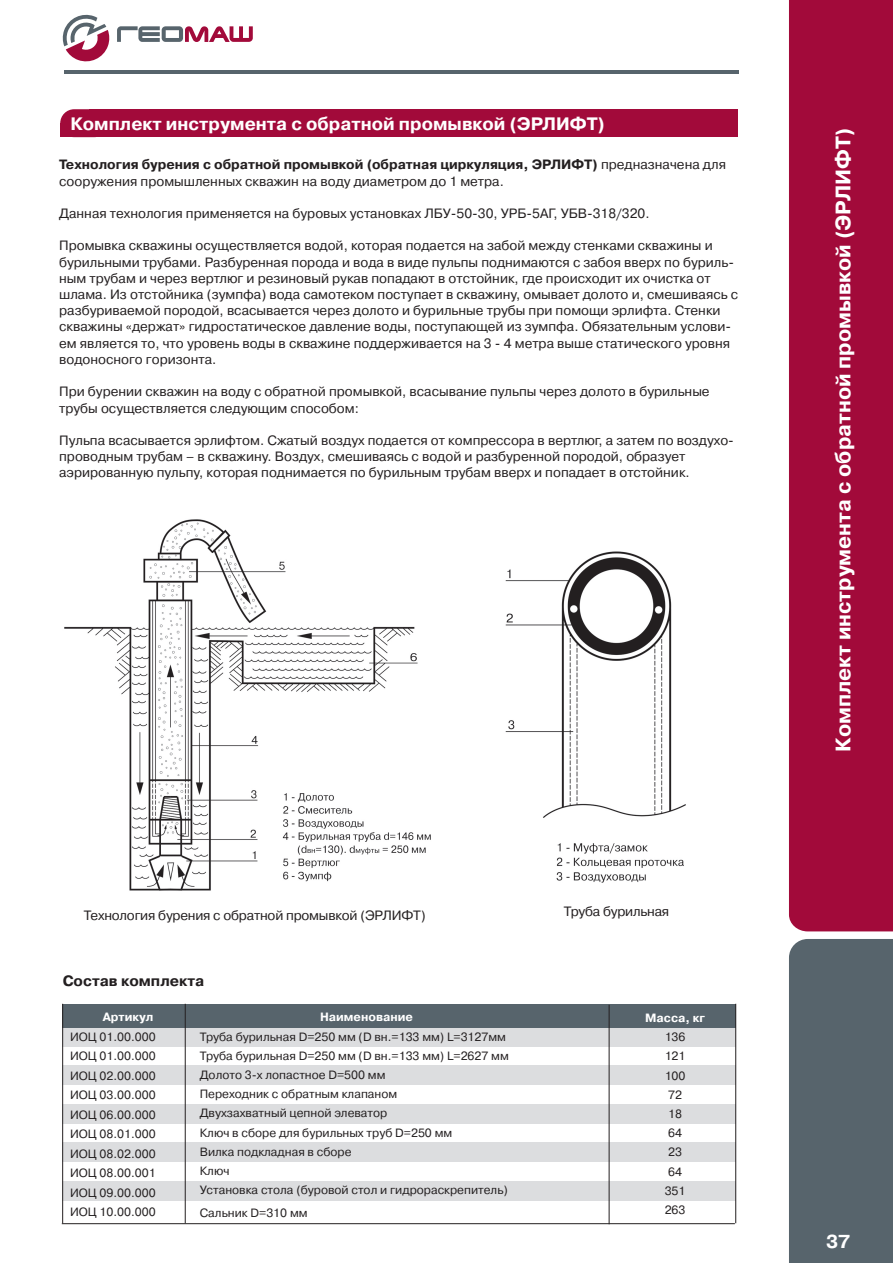
<style>
.page{position:relative;width:893px;height:1263px;background:#fff}
.page>*{position:absolute;margin:0;border:0;box-sizing:border-box;transform-origin:0 0}
.t1{font:700 21px "Pragmatica C";color:#fff}
.t2{font:700 18.75px "Pragmatica C";color:#fff}
.t3{font:700 18px "Pragmatica C";color:#fff}
.t4{font:700 15px "Pragmatica C";color:#231f20}
.t5{font:13.5px/16.2px "Pragmatica C";color:#231f20}
.t6{font:12px/19.2px "Pragmatica C";color:#231f20}
.t7{font:700 12px "Pragmatica C";color:#fff}
.s1{font-weight:700}
</style>
<div class="page">
<hr style="left:64px;top:70px;width:674px;height:4px;background:#57646c">
<svg style="left:62px;top:14px;width:48px;height:48px"></svg>
<svg style="left:117px;top:26px;width:136px;height:16px"></svg>
<div style="left:789px;top:0;width:104px;height:931px;background:#a20a3a"></div>
<div style="left:789px;top:939px;width:104px;height:324px;background:#57646c"></div>
<div style="left:60px;top:123px;width:21px;height:14px;background:#a20a3a"></div>
<div style="left:89px;top:109px;width:649px;height:28px;background:#a20a3a"></div>
<div style="left:60px;top:109px;width:48px;height:28px;background:#a20a3a;border-radius:14px"></div>
<div style="left:63px;top:1027px;width:673px;height:19px;background:#dcdddf"></div>
<div style="left:63px;top:1065px;width:673px;height:20px;background:#dcdddf"></div>
<div style="left:63px;top:1104px;width:673px;height:19px;background:#dcdddf"></div>
<div style="left:63px;top:1142px;width:673px;height:20px;background:#dcdddf"></div>
<div style="left:63px;top:1181px;width:673px;height:19px;background:#dcdddf"></div>
<div style="left:63px;top:1004px;width:673px;height:23px;background:#57646c"></div>
<img style="left:505px;top:551px;width:181px;height:332px">
<img style="left:64px;top:519px;width:367px;height:372px">
<h3 class="t3" style="left:71px;top:114px;width:536px">Комплект инструмента с обратной промывкой (ЭРЛИФТ)</h3>
<p class="t5" style="left:59px;top:157px;width:668px"><span class="s1">Технология бурения с обратной промывкой (обратная циркуляция, ЭРЛИФТ)</span> предназначена для сооружения промышленных скважин на воду диаметром до 1 метра.</p>
<p class="t5" style="left:59px;top:205px;width:592px">Данная технология применяется на буровых установках ЛБУ-50-30, УРБ-5АГ, УБВ-318/320.</p>
<p class="t5" style="left:59px;top:238px;width:681px">Промывка скважины осуществляется водой, которая подается на забой между стенками скважины и бурильными трубами. Разбуренная порода и вода в виде пульпы поднимаются с забоя вверх по буриль&shy;ным трубам и через вертлюг и резиновый рукав попадают в отстойник, где происходит их очистка от шлама. Из отстойника (зумпфа) вода самотеком поступает в скважину, омывает долото и, смешиваясь с разбуриваемой породой, всасывается через долото и бурильные трубы при помощи эрлифта. Стенки скважины «держат» гидростатическое давление воды, поступающей из зумпфа. Обязательным услови&shy;ем является то, что уровень воды в скважине поддерживается на 3 - 4 метра выше статического уровня водоносного горизонта.</p>
<p class="t5" style="left:59px;top:384px;width:652px">При бурении скважин на воду с обратной промывкой, всасывание пульпы через долото в бурильные трубы осуществляется следующим способом:</p>
<p class="t5" style="left:59px;top:432px;width:676px">Пульпа всасывается эрлифтом. Сжатый воздух подается от компрессора в вертлюг, а затем по воздухо&shy;проводным трубам – в скважину. Воздух, смешиваясь с водой и разбуренной породой, образует аэрированную пульпу, которая поднимается по бурильным трубам вверх и попадает в отстойник.</p>
<p class="t5" style="left:84px;top:907px;width:343px">Технология бурения с обратной промывкой (ЭРЛИФТ)</p>
<p class="t5" style="left:564px;top:904px;width:107px">Труба бурильная</p>
<p class="t4" style="left:63px;top:973px;width:143px">Состав комплекта</p>
<p class="t7" style="left:103px;top:1011px;width:52px">Артикул</p>
<p class="t6" style="left:70px;top:1027px;width:87px;text-align:justify">ИОЦ 01.00.000<br>ИОЦ 01.00.000<br>ИОЦ 02.00.000<br>ИОЦ 03.00.000<br>ИОЦ 06.00.000<br>ИОЦ 08.01.000<br>ИОЦ 08.02.000<br>ИОЦ 08.00.001<br>ИОЦ 09.00.000<br>ИОЦ 10.00.000</p>
<p class="t7" style="left:320px;top:1011px;width:94px">Наименование</p>
<p class="t6" style="left:200px;top:1027px;width:311px">Труба бурильная D=250 мм (D вн.=133 мм) L=3127мм Труба бурильная D=250 мм (D вн.=133 мм) L=2627 мм Долото 3-х лопастное D=500 мм<br>Переходник с обратным клапаном<br>Двухзахватный цепной элеватор<br>Ключ в сборе для бурильных труб D=250 мм<br>Вилка подкладная в сборе<br>Ключ<br>Установка стола (буровой стол и гидрораскрепитель)</p>
<p class="t6" style="left:200px;top:1203px;width:109px">Сальник D=310 мм</p>
<p class="t7" style="left:645px;top:1011px;width:61px">Масса, кг</p>
<p class="t6" style="left:665px;top:1027px;width:22px">136<br>121<br>100<br>72<br>18<br>64<br>23<br>64<br>351<br>263</p>
<h1 class="t1" style="left:832px;top:752px;width:625px;rotate:-90deg">Комплект инструмента с обратной промывкой (ЭРЛИФТ)</h1>
<h2 class="t2" style="left:826px;top:1231px;width:26px">37</h2>
</div>
